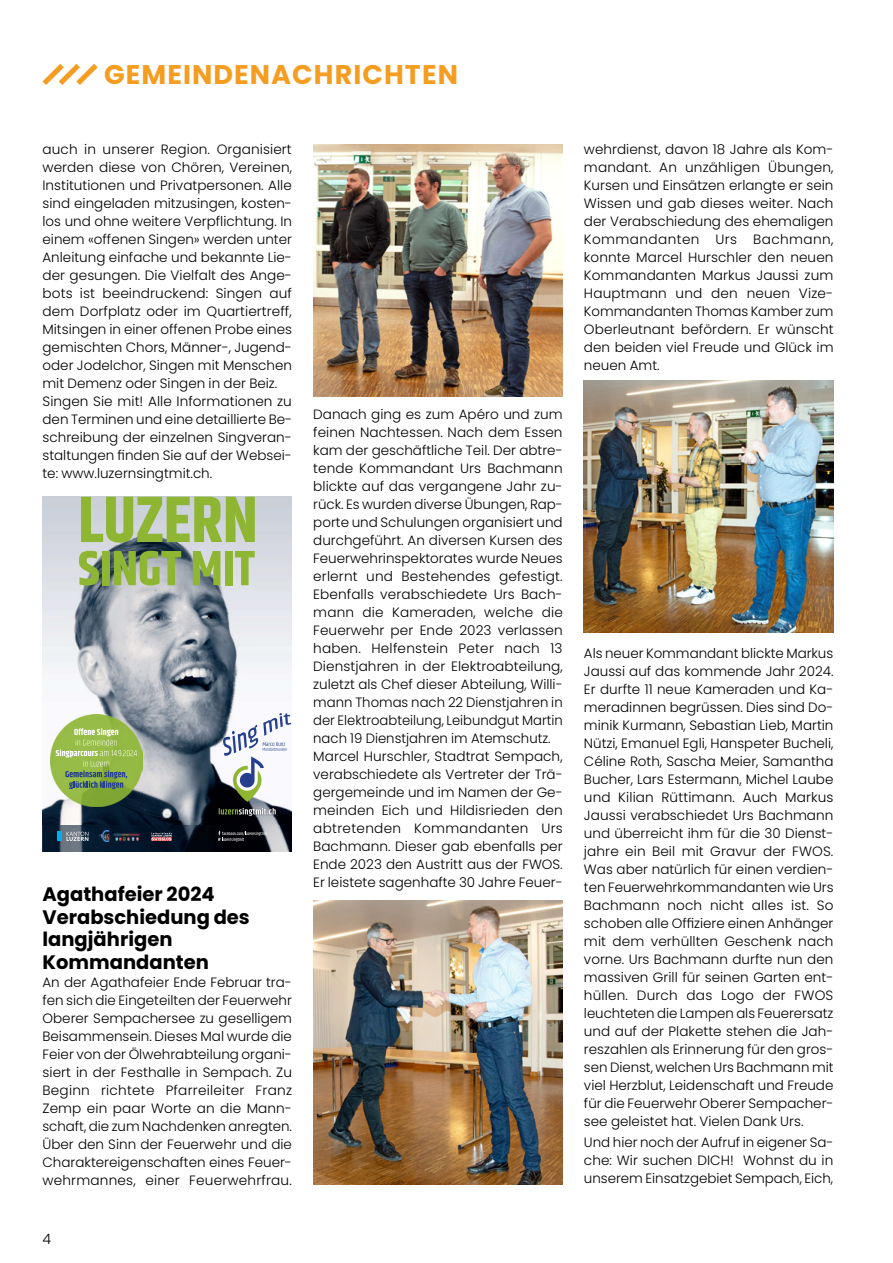
<style>
.page{position:relative;width:893px;height:1263px;background:#fff}
.page>*{position:absolute;margin:0;border:0;box-sizing:border-box;transform-origin:0 0}
.t1{font:700 27px "Poppins";letter-spacing:.04em;color:#f59d21}
.t2{font:700 19.5px/22.5px "Poppins";color:#000}
.t3{font:300 14.25px "Poppins";color:#000}
.t4{font:300 13.5px/18px "Poppins";color:#000}
</style>
<div class="page">
<svg style="left:43px;top:64px;width:55px;height:21px"></svg>
<img style="left:43px;top:497px;width:249px;height:329px">
<svg style="left:81px;top:497px;width:174px;height:46px;background:#a4bf71"></svg>
<svg style="left:79px;top:551px;width:20px;height:34px"></svg>
<div style="left:102px;top:551px;width:7px;height:34px;background:#8eb633"></div>
<svg style="left:114px;top:551px;width:67px;height:34px;background:#95b063"></svg>
<svg style="left:193px;top:551px;width:27px;height:34px"></svg>
<div style="left:225px;top:551px;width:7px;height:34px;background:#8eb633"></div>
<svg style="left:235px;top:551px;width:20px;height:34px"></svg>
<img style="left:50px;top:714px;width:92px;height:92px">
<svg style="left:56px;top:728px;width:81px;height:61px;background:#95b55e"></svg>
<img style="left:43px;top:826px;width:249px;height:25px">
<img style="left:219px;top:808px;width:58px;height:9px">
<svg style="left:219px;top:808px;width:57px;height:8px"></svg>
<svg style="left:223px;top:713px;width:68px;height:89px"></svg>
<svg style="left:218px;top:831px;width:49px;height:10px"></svg>
<svg style="left:151px;top:832px;width:21px;height:9px"></svg>
<img style="left:98px;top:831px;width:42px;height:10px">
<svg style="left:67px;top:832px;width:21px;height:9px"></svg>
<div style="left:57px;top:832px;width:5px;height:9px;background:#00aeef"></div>
<img style="left:313px;top:145px;width:250px;height:252px">
<img style="left:313px;top:901px;width:250px;height:283px">
<img style="left:584px;top:381px;width:249px;height:252px">
<h1 class="t1" style="left:104px;top:59px;width:355px">GEMEINDENACHRICHTEN</h1>
<p class="t4" style="left:43px;top:140px;width:251px">auch in unserer Region. Organisiert werden diese von Chören, Vereinen, Institutionen und Privatpersonen. Alle sind eingeladen mitzusingen, kosten&shy;los und ohne weitere Verpflichtung. In einem «offenen Singen» werden unter Anleitung einfache und bekannte Lie&shy;der gesungen. Die Vielfalt des Ange&shy;bots ist beeindruckend: Singen auf dem Dorfplatz oder im Quartiertreff, Mitsingen in einer offenen Probe eines gemischten Chors, Männer-, Jugend&shy;oder Jodelchor, Singen mit Menschen mit Demenz oder Singen in der Beiz.<br>Singen Sie mit! Alle Informationen zu den Terminen und eine detaillierte Be&shy;schreibung der einzelnen Singveran&shy;staltungen finden Sie auf der Websei&shy;te: www.luzernsingtmit.ch.</p>
<h2 class="t2" style="left:43px;top:883px;width:209px">Agathafeier 2024<br>Verabschiedung des langjährigen<br>Kommandanten</h2>
<p class="t4" style="left:43px;top:973px;width:251px;text-align:justify">An der Agathafeier Ende Februar tra&shy;fen sich die Eingeteilten der Feuerwehr Oberer Sempachersee zu geselligem Beisammensein. Dieses Mal wurde die Feier von der Ölwehrabteilung organi&shy;siert in der Festhalle in Sempach. Zu Beginn richtete Pfarreileiter Franz Zemp ein paar Worte an die Mann&shy;schaft, die zum Nachdenken anregten.<br>Über den Sinn der Feuerwehr und die Charaktereigenschaften eines Feuer&shy;wehrmannes, einer Feuerwehrfrau.</p>
<p class="t3" style="left:43px;top:1231px;width:10px">4</p>
<p class="t4" style="left:313px;top:406px;width:251px">Danach ging es zum Apéro und zum feinen Nachtessen. Nach dem Essen kam der geschäftliche Teil. Der abtre&shy;tende Kommandant Urs Bachmann blickte auf das vergangene Jahr zu&shy;rück. Es wurden diverse Übungen, Rap&shy;porte und Schulungen organisiert und durchgeführt. An diversen Kursen des Feuerwehrinspektorates wurde Neues erlernt und Bestehendes gefestigt.<br>Ebenfalls verabschiedete Urs Bach&shy;mann die Kameraden, welche die Feuerwehr per Ende 2023 verlassen haben. Helfenstein Peter nach 13<br>Dienstjahren in der Elektroabteilung, zuletzt als Chef dieser Abteilung, Willi&shy;mann Thomas nach 22 Dienstjahren in der Elektroabteilung, Leibundgut Martin nach 19 Dienstjahren im Atemschutz.<br>Marcel Hurschler, Stadtrat Sempach, verabschiedete als Vertreter der Trä&shy;gergemeinde und im Namen der Ge&shy;meinden Eich und Hildisrieden den abtretenden Kommandanten Urs Bachmann. Dieser gab ebenfalls per Ende 2023 den Austritt aus der FWOS.<br>Er leistete sagenhafte 30 Jahre Feuer-</p>
<p class="t4" style="left:584px;top:140px;width:251px">wehrdienst, davon 18 Jahre als Kom&shy;mandant. An unzähligen Übungen,<br>Kursen und Einsätzen erlangte er sein<br>Wissen und gab dieses weiter. Nach der Verabschiedung des ehemaligen<br>Kommandanten Urs Bachmann, konnte Marcel Hurschler den neuen<br>Kommandanten Markus Jaussi zum<br>Hauptmann und den neuen Vize-<br>Kommandanten Thomas Kamber zum<br>Oberleutnant befördern. Er wünscht den beiden viel Freude und Glück im neuen Amt.</p>
<p class="t4" style="left:584px;top:644px;width:251px;text-align:justify">Als neuer Kommandant blickte Markus Jaussi auf das kommende Jahr 2024.<br>Er durfte 11 neue Kameraden und Ka&shy;meradinnen begrüssen. Dies sind Do&shy;minik Kurmann, Sebastian Lieb, Martin Nützi, Emanuel Egli, Hanspeter Bucheli, Céline Roth, Sascha Meier, Samantha Bucher, Lars Estermann, Michel Laube und Kilian Rüttimann. Auch Markus Jaussi verabschiedet Urs Bachmann und überreicht ihm für die 30 Dienst&shy;jahre ein Beil mit Gravur der FWOS.<br>Was aber natürlich für einen verdien&shy;ten Feuerwehrkommandanten wie Urs Bachmann noch nicht alles ist. So schoben alle Offiziere einen Anhänger mit dem verhüllten Geschenk nach vorne. Urs Bachmann durfte nun den massiven Grill für seinen Garten ent&shy;hüllen. Durch das Logo der FWOS leuchteten die Lampen als Feuerersatz und auf der Plakette stehen die Jah&shy;reszahlen als Erinnerung für den gros&shy;sen Dienst, welchen Urs Bachmann mit viel Herzblut, Leidenschaft und Freude für die Feuerwehr Oberer Sempacher&shy;see geleistet hat. Vielen Dank Urs.</p>
<p class="t4" style="left:584px;top:1133px;width:251px;text-align:justify">Und hier noch der Aufruf in eigener Sa&shy;che: Wir suchen DICH! Wohnst du in unserem Einsatzgebiet Sempach, Eich,</p>
</div>
